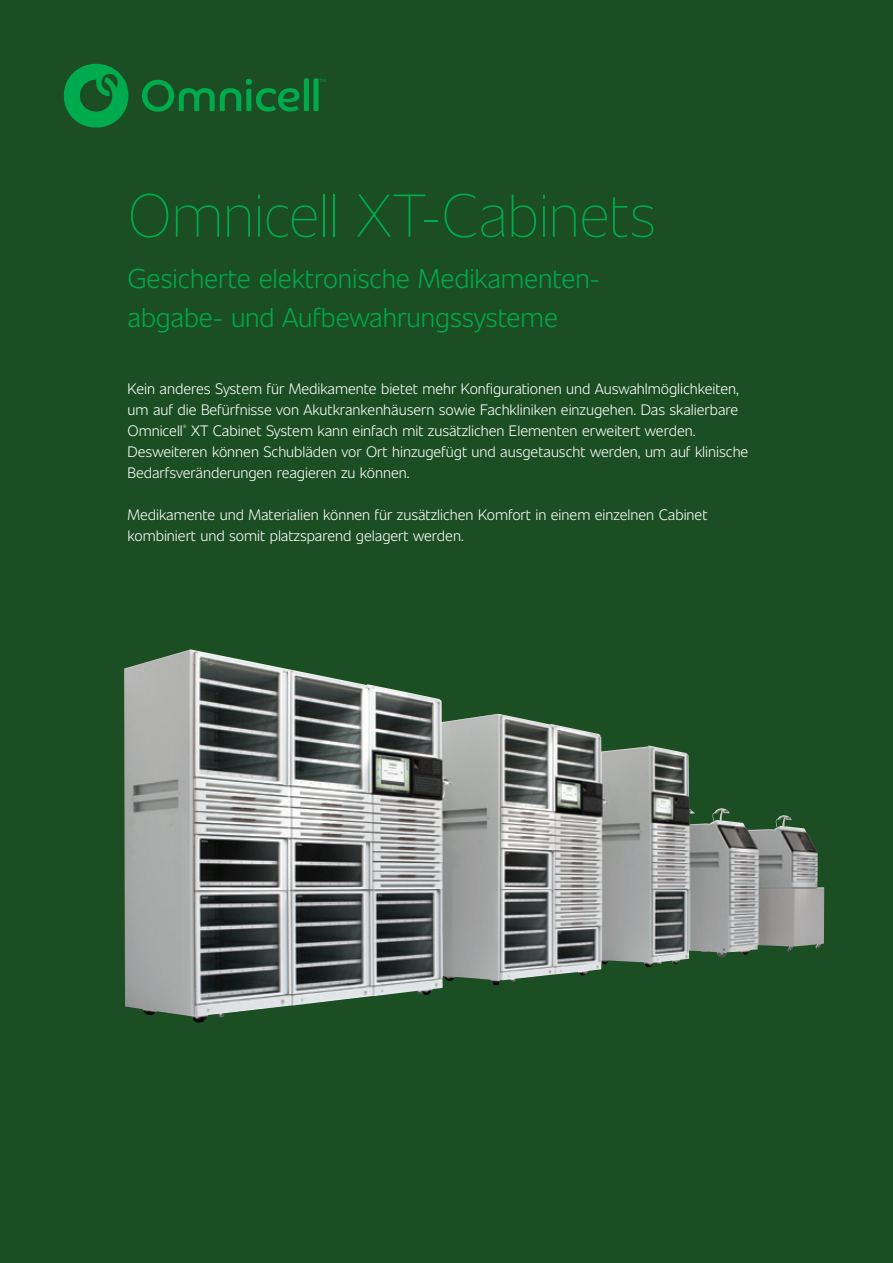
<style>
.page{position:relative;width:893px;height:1263px;background:#1c4e23}
.page>*{position:absolute;margin:0;border:0;box-sizing:border-box;transform-origin:0 0}
._001_Main_Head_Green{font:200 60px "Unitext";letter-spacing:-.015em;color:#00ab4d}
.t1{font:300 27px/39px "Unitext";letter-spacing:-.005em;color:#00ab4d}
.body{font:300 15px/21px "Unitext";letter-spacing:-.005em;color:#fff}
</style>
<div class="page">
<svg style="left:64px;top:64px;width:65px;height:64px"></svg>
<svg style="left:142px;top:78px;width:184px;height:34px"></svg>
<img style="left:124px;top:669px;width:700px;height:354px">
<p class="_001_Main_Head_Green" style="left:128px;top:173px;width:530px">Omnicell XT-Cabinets</p>
<p class="t1" style="left:128px;top:258px;width:474px">Gesicherte elektronische Medikamenten&shy;abgabe- und Aufbewahrungssysteme</p>
<p class="body" style="left:128px;top:377px;width:622px">Kein anderes System für Medikamente bietet mehr Konfigurationen und Auswahlmöglichkeiten, um auf die Befürfnisse von Akutkrankenhäusern sowie Fachkliniken einzugehen. Das skalierbare Omnicell<sup>®</sup> XT Cabinet System kann einfach mit zusätzlichen Elementen erweitert werden.<br>Desweiteren können Schubläden vor Ort hinzugefügt und ausgetauscht werden, um auf klinische Bedarfsveränderungen reagieren zu können.</p>
<p class="body" style="left:128px;top:503px;width:581px">Medikamente und Materialien können für zusätzlichen Komfort in einem einzelnen Cabinet kombiniert und somit platzsparend gelagert werden.</p>
</div>
